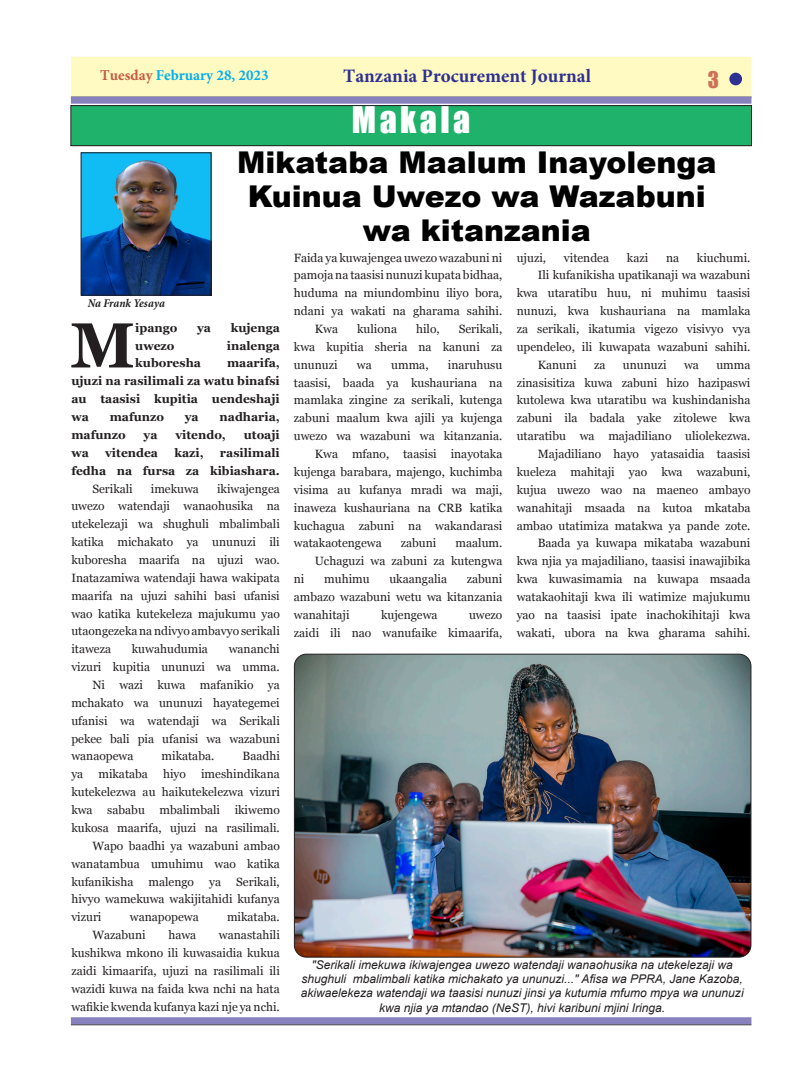
<style>
.page{position:relative;width:794px;height:1078px;background:#fff}
.page>*{position:absolute;margin:0;border:0;box-sizing:border-box;transform-origin:0 0}
.t1{font:700 63.5px "Georgia";color:#231f20}
.t2{font:34px "Impact";letter-spacing:.1em;color:#fff}
.t3{font:900 30px/34px "Arial";color:#000;text-align:center}
.t4{font:21px "Impact";color:#ce7157}
.t5{font:700 19px "Minion Pro";color:#2e3092}
.t6{font:700 15px "Minion Pro";color:#00aeef}
.t7{font:12px/17.9px "Georgia";color:#231f20;text-align:justify}
.t8{font:italic 12px/14.4px "Arial";color:#231f20;text-align:center}
.t9{font:700 12px/17.8px "Georgia";color:#231f20;text-align:justify}
.t10{font:italic 700 condensed 12px "Minion Pro";letter-spacing:-.01em;color:#231f20}
.s1{color:#c55a40}
</style>
<div class="page">
<div style="left:71px;top:57px;width:680px;height:40px;background:#fffac1"></div>
<div style="left:729px;top:73px;width:13px;height:12px;background:#2e3092;border-radius:50%"></div>
<hr style="left:71px;top:1023px;width:680px;height:1px;background:#231f20">
<svg style="left:71px;top:1017px;width:680px;height:6px;background:#8c86bf"></svg>
<div style="left:71px;top:97px;width:680px;height:7px;background:#8781bd"></div>
<div style="left:71px;top:106px;width:680px;height:40px;background:#1eb26a"></div>
<div style="left:70px;top:105px;width:682px;height:41px;border:1px solid #231f20"></div>
<img style="left:83px;top:154px;width:127px;height:139px">
<div style="left:81px;top:152px;width:131px;height:143px;border:1px solid #231f20"></div>
<img style="left:294px;top:655px;width:457px;height:301px">
<div style="left:294px;top:653px;width:457px;height:304px;border:1px solid #231f20;border-radius:12px"></div>
<p class="t6" style="left:100px;top:65px;width:170px"><span class="s1">Tuesday</span> February 28, 2023</p>
<h3 class="t5" style="left:343px;top:63px;width:249px">Tanzania Procurement Journal</h3>
<h3 class="t4" style="left:708px;top:63px;width:13px">3</h3>
<p class="t2" style="left:352px;top:93px;width:120px">Makala</p>
<p class="t3" style="left:237px;top:145px;width:481px">Mikataba Maalum Inayolenga<br>Kuinua Uwezo wa Wazabuni wa kitanzania</p>
<p class="t10" style="left:88px;top:296px;width:79px">Na Frank Yesaya</p>
<p class="t1" style="left:70px;top:309px;width:66px">M</p>
<p class="t9" style="left:135px;top:318px;width:44px">ipango</p>
<p class="t9" style="left:197px;top:318px;width:15px">ya</p>
<p class="t9" style="left:231px;top:318px;width:51px">kujenga</p>
<p class="t9" style="left:135px;top:336px;width:41px">uwezo</p>
<p class="t9" style="left:227px;top:336px;width:55px">inalenga</p>
<p class="t9" style="left:135px;top:354px;width:67px">kuboresha</p>
<p class="t9" style="left:71px;top:354px;width:210px;text-indent:156px">maarifa, ujuzi na rasilimali za watu binafsi au taasisi kupitia uendeshaji wa</p>
<p class="t9" style="left:110px;top:408px;width:56px">mafunzo</p>
<p class="t9" style="left:185px;top:408px;width:15px">ya</p>
<p class="t9" style="left:219px;top:408px;width:62px">nadharia,</p>
<p class="t9" style="left:71px;top:426px;width:56px">mafunzo</p>
<p class="t9" style="left:144px;top:426px;width:15px">ya</p>
<p class="t9" style="left:175px;top:426px;width:52px">vitendo,</p>
<p class="t9" style="left:244px;top:426px;width:38px">utoaji</p>
<p class="t9" style="left:71px;top:443px;width:19px">wa</p>
<p class="t9" style="left:105px;top:443px;width:54px">vitendea</p>
<p class="t9" style="left:174px;top:443px;width:31px">kazi,</p>
<p class="t9" style="left:71px;top:443px;width:210px;text-align:right">rasilimali<br>fedha na fursa za kibiashara.</p>
<p class="t7" style="left:92px;top:479px;width:42px">Serikali</p>
<p class="t7" style="left:151px;top:479px;width:50px">imekuwa</p>
<p class="t7" style="left:71px;top:479px;width:210px;text-indent:146px">ikiwajengea uwezo watendaji wanaohusika na utekelezaji wa shughuli mbalimbali katika michakato ya ununuzi ili kuboresha maarifa na ujuzi wao.<br>Inatazamiwa watendaji hawa wakipata maarifa na ujuzi sahihi basi ufanisi wao katika kutekeleza majukumu yao utaongezeka na ndivyo ambavyo serikali itaweza</p>
<p class="t7" style="left:71px;top:639px;width:210px;text-align:right">wananchi<br>vizuri kupitia ununuzi wa umma.</p>
<p class="t7" style="left:71px;top:675px;width:210px;text-indent:21px">Ni wazi kuwa mafanikio ya mchakato wa ununuzi hayategemei ufanisi wa watendaji wa Serikali pekee bali pia ufanisi wa wazabuni wanaopewa</p>
<p class="t7" style="left:132px;top:639px;width:78px">kuwahudumia</p>
<p class="t7" style="left:162px;top:746px;width:54px">mikataba.</p>
<p class="t7" style="left:242px;top:746px;width:39px">Baadhi</p>
<p class="t7" style="left:71px;top:764px;width:13px">ya</p>
<p class="t7" style="left:98px;top:764px;width:51px">mikataba</p>
<p class="t7" style="left:163px;top:764px;width:24px">hiyo</p>
<p class="t7" style="left:71px;top:764px;width:210px;text-indent:130px">imeshindikana kutekelezwa au haikutekelezwa vizuri kwa sababu mbalimbali ikiwemo kukosa maarifa, ujuzi na rasilimali.</p>
<p class="t7" style="left:71px;top:836px;width:210px;text-indent:21px">Wapo baadhi ya wazabuni ambao wanatambua umuhimu wao katika kufanikisha</p>
<p class="t7" style="left:71px;top:871px;width:210px;text-indent:165px">Serikali, hivyo wamekuwa wakijitahidi kufanya vizuri</p>
<p class="t7" style="left:148px;top:871px;width:47px">malengo</p>
<p class="t7" style="left:209px;top:871px;width:13px">ya</p>
<p class="t7" style="left:130px;top:907px;width:70px">wanapopewa</p>
<p class="t7" style="left:227px;top:907px;width:54px">mikataba.</p>
<p class="t7" style="left:92px;top:925px;width:55px">Wazabuni</p>
<p class="t7" style="left:168px;top:925px;width:29px">hawa</p>
<p class="t7" style="left:71px;top:925px;width:210px;text-indent:148px">wanastahili kushikwa mkono ili kuwasaidia kukua zaidi kimaarifa, ujuzi na rasilimali ili wazidi kuwa na faida kwa nchi na hata wafikie kwenda kufanya kazi nje ya nchi.</p>
<p class="t7" style="left:294px;top:248px;width:210px">Faida ya kuwajengea uwezo wazabuni ni pamoja na taasisi nunuzi kupata bidhaa, huduma na miundombinu iliyo bora, ndani ya wakati na gharama sahihi.</p>
<p class="t7" style="left:315px;top:319px;width:25px">Kwa</p>
<p class="t7" style="left:357px;top:319px;width:41px">kuliona</p>
<p class="t7" style="left:416px;top:319px;width:25px">hilo,</p>
<p class="t7" style="left:294px;top:319px;width:210px;text-indent:165px">Serikali, kwa kupitia sheria na kanuni za ununuzi</p>
<p class="t7" style="left:294px;top:355px;width:210px;text-indent:154px">inaruhusu taasisi, baada ya kushauriana na mamlaka zingine za serikali, kutenga zabuni maalum kwa ajili ya kujenga uwezo wa wazabuni wa kitanzania.</p>
<p class="t7" style="left:294px;top:444px;width:210px;text-indent:21px">Kwa mfano, taasisi inayotaka kujenga barabara, majengo, kuchimba visima au kufanya mradi wa maji, inaweza kushauriana na CRB katika kuchagua zabuni na wakandarasi watakaotengewa</p>
<p class="t7" style="left:357px;top:355px;width:16px">wa</p>
<p class="t7" style="left:391px;top:355px;width:39px">umma,</p>
<p class="t7" style="left:401px;top:533px;width:37px">zabuni</p>
<p class="t7" style="left:455px;top:533px;width:48px">maalum.</p>
<p class="t7" style="left:315px;top:551px;width:189px">Uchaguzi wa zabuni za kutengwa</p>
<p class="t7" style="left:294px;top:569px;width:210px;text-indent:173px">zabuni ambazo wazabuni wetu wa kitanzania wanahitaji</p>
<p class="t7" style="left:294px;top:569px;width:12px">ni</p>
<p class="t7" style="left:324px;top:569px;width:47px">muhimu</p>
<p class="t7" style="left:389px;top:569px;width:59px">ukaangalia</p>
<p class="t7" style="left:381px;top:605px;width:58px">kujengewa</p>
<p class="t7" style="left:294px;top:605px;width:210px;text-align:right">uwezo<br>zaidi ili nao wanufaike kimaarifa,</p>
<p class="t7" style="left:516px;top:248px;width:31px">ujuzi,</p>
<p class="t7" style="left:564px;top:248px;width:47px">vitendea</p>
<p class="t7" style="left:627px;top:248px;width:23px">kazi</p>
<p class="t7" style="left:666px;top:248px;width:15px">na</p>
<p class="t7" style="left:697px;top:248px;width:55px">kiuchumi.</p>
<p class="t7" style="left:516px;top:266px;width:235px;text-indent:21px">Ili kufanikisha upatikanaji wa wazabuni kwa utaratibu huu, ni muhimu taasisi nunuzi, kwa kushauriana na mamlaka za serikali, ikatumia vigezo visivyo vya upendeleo, ili kuwapata wazabuni sahihi.</p>
<p class="t7" style="left:538px;top:355px;width:40px">Kanuni</p>
<p class="t7" style="left:594px;top:355px;width:13px">za</p>
<p class="t7" style="left:623px;top:355px;width:45px">ununuzi</p>
<p class="t7" style="left:684px;top:355px;width:16px">wa</p>
<p class="t7" style="left:516px;top:355px;width:235px;text-indent:200px">umma zinasisitiza kuwa zabuni hizo hazipaswi kutolewa kwa utaratibu wa kushindanisha zabuni ila badala yake zitolewe kwa utaratibu wa majadiliano uliolekezwa.</p>
<p class="t7" style="left:516px;top:444px;width:235px;text-indent:21px">Majadiliano hayo yatasaidia taasisi kueleza mahitaji yao kwa wazabuni, kujua uwezo wao na maeneo ambayo wanahitaji msaada na kutoa mkataba ambao utatimiza matakwa ya pande zote.</p>
<p class="t7" style="left:516px;top:533px;width:235px;text-indent:21px">Baada ya kuwapa mikataba wazabuni kwa njia ya majadiliano, taasisi inawajibika kwa kuwasimamia na kuwapa msaada watakaohitaji kwa ili watimize majukumu yao na taasisi ipate inachokihitaji kwa wakati, ubora na kwa gharama sahihi.</p>
<p class="t8" style="left:301px;top:957px;width:444px">"Serikali imekuwa ikiwajengea uwezo watendaji wanaohusika na utekelezaji wa shughuli mbalimbali katika michakato ya ununuzi..." Afisa wa PPRA, Jane Kazoba, akiwaelekeza watendaji wa taasisi nunuzi jinsi ya kutumia mfumo mpya wa ununuzi kwa njia ya mtandao (NeST), hivi karibuni mjini Iringa.</p>
</div>
